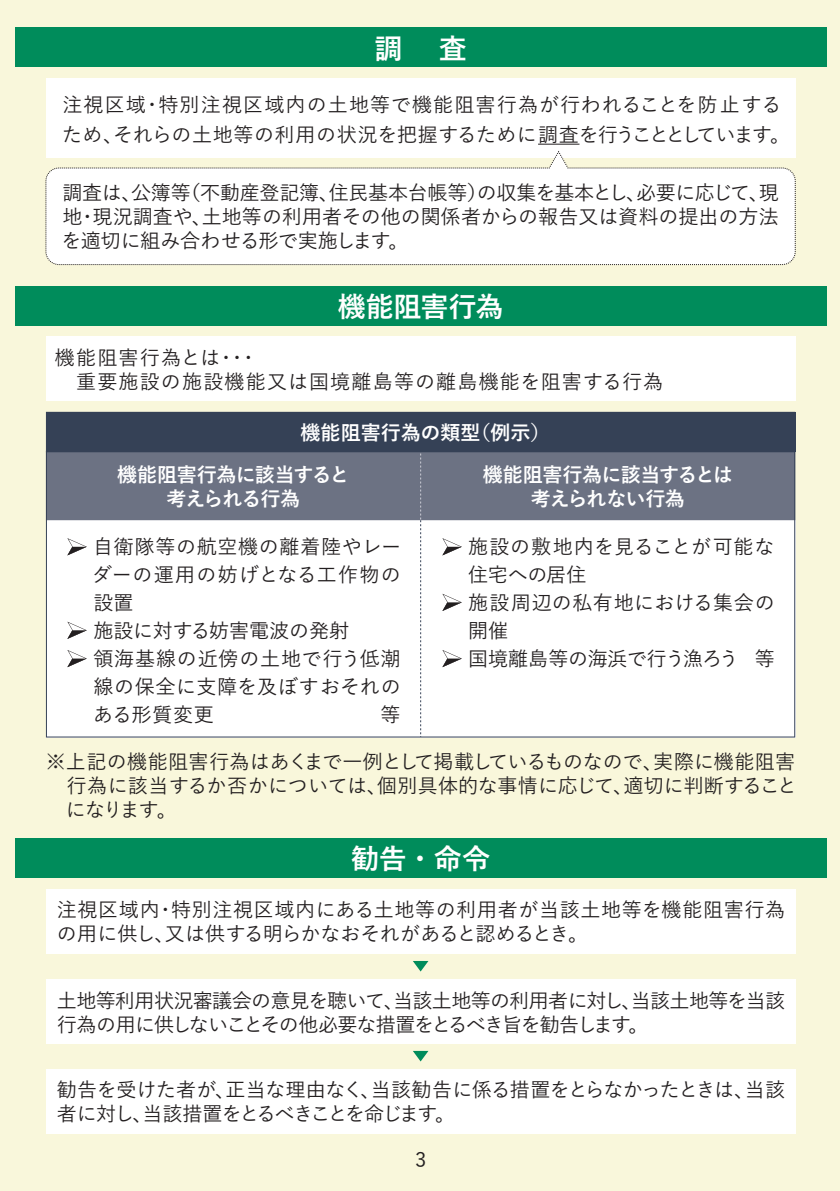
<style>
.page{position:relative;width:840px;height:1191px;background:#fff}
.page>*{position:absolute;margin:0;border:0;box-sizing:border-box;transform-origin:0 0}
.t1{font:700 28px "Yu Go";letter-spacing:-.01em;color:#fff}
.t2{font:500 20px/28px "Yu Go";color:#231f20}
.t3{font:500 20px/28px "Yu Go";letter-spacing:.035em;color:#231f20}
.t4{font:500 20px/24px "Yu Go";letter-spacing:-.035em;color:#231f20}
.t5{font:500 20px/24px "Yu Go";letter-spacing:.02em;color:#231f20}
.t6{font:500 20px/24px "Yu Go";letter-spacing:-.03em;color:#231f20}
.t7{font:700 20px/24px "Yu Go";letter-spacing:-.025em;color:#fff;text-align:center}
.t8{font:500 20px/24px "Yu Go";letter-spacing:.06em;color:#231f20}
.t9{font:700 20px "Yu Go";color:#fff}
</style>
<div class="page">
<div style="left:0;top:0;width:839px;height:1191px;background:#f9f7db"></div>
<div style="left:46px;top:78px;width:748px;height:79px;background:#fff"></div>
<hr style="left:537px;top:144px;width:42px;height:1px;background:#231f20">
<div style="left:46px;top:1068px;width:748px;height:65px;background:#fff"></div>
<div style="left:46px;top:978px;width:748px;height:65px;background:#fff"></div>
<div style="left:46px;top:889px;width:748px;height:64px;background:#fff"></div>
<div style="left:46px;top:336px;width:748px;height:65px;background:#fff"></div>
<svg style="left:413px;top:1051px;width:15px;height:10px"></svg>
<div style="left:15px;top:28px;width:811px;height:39px;background:#008c5b"></div>
<div style="left:15px;top:286px;width:811px;height:40px;background:#008c5b"></div>
<div style="left:15px;top:838px;width:811px;height:40px;background:#008c5b"></div>
<svg style="left:46px;top:157px;width:748px;height:107px;background:#fdfdfb"></svg>
<svg style="left:548px;top:151px;width:20px;height:17px"></svg>
<div style="left:46px;top:168px;width:749px;height:97px;border:1px dashed #231f20;border-radius:13px"></div>
<svg style="left:46px;top:412px;width:748px;height:325px;background:#c6c9cf"></svg>
<svg style="left:420px;top:453px;width:1px;height:284px"></svg>
<hr style="left:46px;top:451px;width:748px;height:1px;background:#354156">
<svg style="left:67px;top:538px;width:20px;height:17px"></svg>
<svg style="left:67px;top:621px;width:20px;height:18px"></svg>
<svg style="left:67px;top:650px;width:20px;height:17px"></svg>
<svg style="left:442px;top:538px;width:19px;height:17px"></svg>
<svg style="left:442px;top:594px;width:19px;height:17px"></svg>
<svg style="left:442px;top:650px;width:19px;height:17px"></svg>
<svg style="left:413px;top:961px;width:15px;height:10px"></svg>
<h1 class="t1" style="left:374px;top:32px;width:93px">調　 査</h1>
<p class="t3" style="left:62px;top:87px;width:728px;line-height:30px">注視区域・特別注視区域内の土地等で機能阻害行為が行われることを防止するため、それらの土地等の利用の状況を把握するために調査を行うこととしています。</p>
<p class="t2" style="left:62px;top:178px;width:718px;line-height:24px;text-align:justify">調査は、公簿等（不動産登記簿、住民基本台帳等）の収集を基本とし、必要に応じて、現地・現況調査や、土地等の利用者その他の関係者からの報告又は資料の提出の方法を適切に組み合わせる形で実施します。</p>
<h1 class="t1" style="left:337px;top:291px;width:167px">機能阻害行為</h1>
<p class="t8" style="left:55px;top:343px;width:609px">機能阻害行為とは・・・<br>　重要施設の施設機能又は国境離島等の離島機能を阻害する行為</p>
<p class="t9" style="left:300px;top:421px;width:251px">機能阻害行為の類型（例示）</p>
<p class="t7" style="left:117px;top:463px;width:234px">機能阻害行為に該当すると考えられる行為</p>
<p class="t3" style="left:92px;top:530px;width:310px">自衛隊等の航空機の離着陸やレーダーの運用の妨げとなる工作物の設置<br>施設に対する妨害電波の発射<br>領海基線の近傍の土地で行う低潮線の保全に支障を及ぼすおそれの</p>
<p class="t7" style="left:482px;top:463px;width:251px">機能阻害行為に該当するとは考えられない行為</p>
<p class="t2" style="left:468px;top:530px;width:308px">施設の敷地内を見ることが可能な住宅への居住<br>施設周辺の私有地における集会の開催<br>国境離島等の海浜で行う漁ろう 等</p>
<p class="t2" style="left:46px;top:745px;width:750px">※上記の機能阻害行為はあくまで一例として掲載しているものなので、実際に機能阻害</p>
<p class="t2" style="left:46px;top:769px;width:752px">　行為に該当するか否かについては、個別具体的な事情に応じて、適切に判断すること</p>
<p class="t2" style="left:66px;top:793px;width:112px">になります。</p>
<h1 class="t1" style="left:351px;top:843px;width:140px">勧告・命令</h1>
<p class="t5" style="left:57px;top:895px;width:729px">注視区域内・特別注視区域内にある土地等の利用者が当該土地等を機能阻害行為の用に供し、又は供する明らかなおそれがあると認めるとき。</p>
<p class="t4" style="left:57px;top:985px;width:729px">土地等利用状況審議会の意見を聴いて、当該土地等の利用者に対し、当該土地等を当該行為の用に供しないことその他必要な措置をとるべき旨を勧告します。</p>
<p class="t6" style="left:57px;top:1075px;width:729px">勧告を受けた者が、正当な理由なく、当該勧告に係る措置をとらなかったときは、当該者に対し、当該措置をとるべきことを命じます。</p>
<p class="t2" style="left:415px;top:1143px;width:13px">3</p>
</div>
